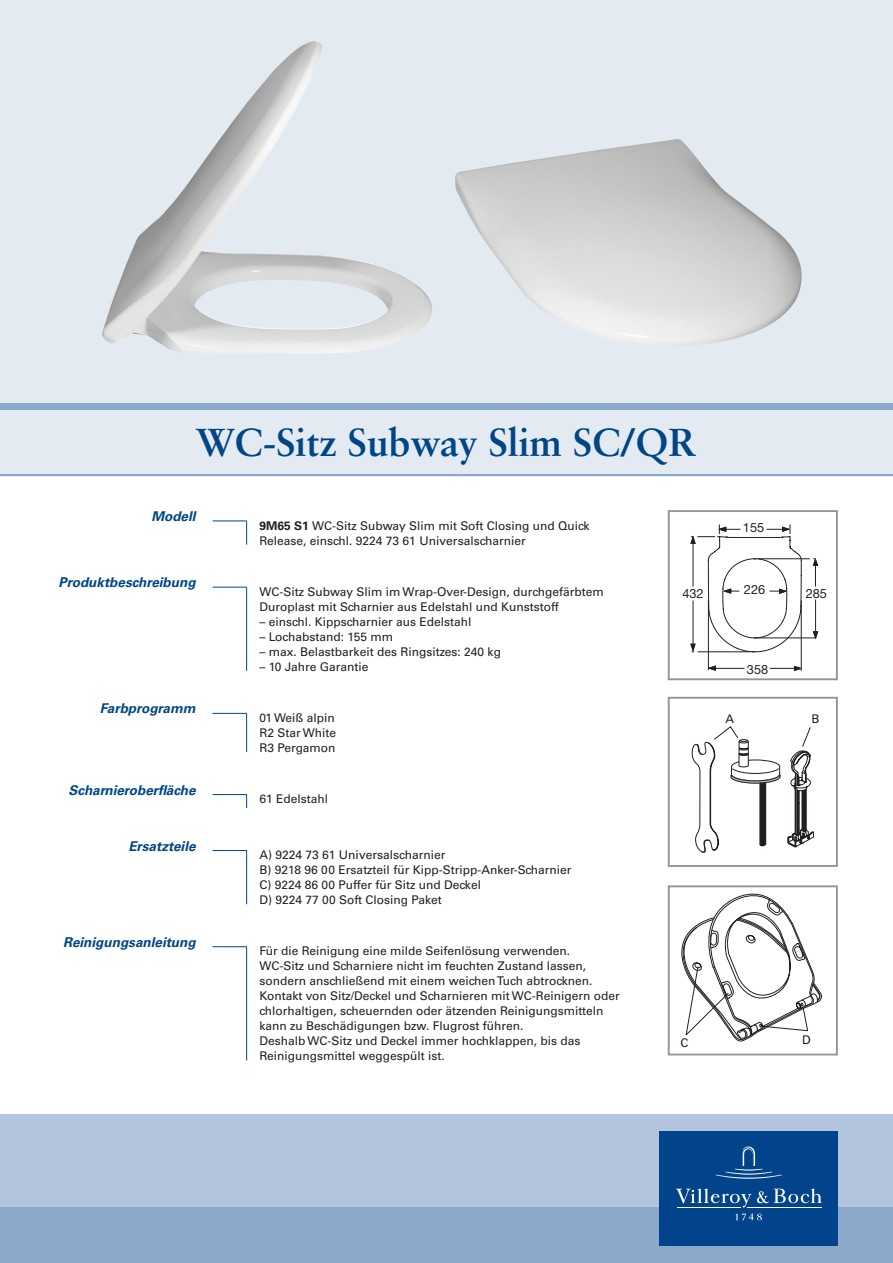
<style>
.page{position:relative;width:893px;height:1263px;background:#fff}
.page>*{position:absolute;margin:0;border:0;box-sizing:border-box;transform-origin:0 0}
.t1{font:700 39px "Sabon LT Std";color:#004684}
.t2{font:italic 700 13.5px "Univers LT Std";color:#004684}
.t3{font:12.75px "Helvetica Neue";color:#231f20}
.t4{font:12px/15px "Univers LT Std";color:#231f20}
.s1{font-weight:700}
</style>
<div class="page">
<div style="left:0;top:0;width:893px;height:476px;background:#e4eaf2"></div>
<div style="left:0;top:1114px;width:893px;height:149px;background:#b3c5dc"></div>
<div style="left:0;top:1208px;width:893px;height:55px;background:#8ca9c9"></div>
<div style="left:0;top:403px;width:893px;height:7px;background:#8ca9c9"></div>
<hr style="left:0;top:475px;width:893px;height:1px;background:#8ca9c9">
<div style="left:659px;top:1131px;width:179px;height:115px;background:#01448c"></div>
<svg style="left:716px;top:1146px;width:66px;height:33px"></svg>
<svg style="left:735px;top:1213px;width:27px;height:7px"></svg>
<hr style="left:677px;top:1207px;width:63px;height:1px;background:#fff">
<hr style="left:747px;top:1207px;width:75px;height:1px;background:#fff">
<svg style="left:676px;top:1188px;width:146px;height:19px"></svg>
<hr style="left:213px;top:520px;width:34px;height:1px;background:#004684">
<hr style="left:213px;top:587px;width:34px;height:1px;background:#004684">
<hr style="left:213px;top:713px;width:34px;height:1px;background:#004684">
<hr style="left:213px;top:794px;width:34px;height:1px;background:#004684">
<hr style="left:213px;top:850px;width:34px;height:1px;background:#004684">
<hr style="left:213px;top:946px;width:34px;height:1px;background:#004684">
<svg style="left:246px;top:521px;width:1px;height:24px"></svg>
<hr style="left:246px;top:587px;width:1px;height:84px;background:#004684">
<hr style="left:246px;top:714px;width:1px;height:38px;background:#004684">
<svg style="left:246px;top:795px;width:1px;height:13px"></svg>
<hr style="left:246px;top:851px;width:1px;height:53px;background:#004684">
<hr style="left:246px;top:947px;width:1px;height:113px;background:#004684">
<img style="left:455px;top:139px;width:347px;height:207px">
<img style="left:102px;top:41px;width:330px;height:313px">
<svg style="left:681px;top:893px;width:141px;height:149px"></svg>
<div style="left:668px;top:697px;width:170px;height:170px;border:2px solid #939598"></div>
<div style="left:668px;top:885px;width:170px;height:170px;border:2px solid #939598"></div>
<svg style="left:692px;top:726px;width:122px;height:127px"></svg>
<div style="left:668px;top:510px;width:170px;height:170px;border:2px solid #939598"></div>
<hr style="left:815px;top:599px;width:1px;height:36px;background:#231f20">
<svg style="left:813px;top:631px;width:5px;height:8px"></svg>
<hr style="left:770px;top:668px;width:30px;height:1px;background:#231f20">
<hr style="left:711px;top:668px;width:34px;height:1px;background:#231f20">
<svg style="left:794px;top:666px;width:7px;height:5px"></svg>
<svg style="left:708px;top:665px;width:8px;height:6px"></svg>
<svg style="left:813px;top:558px;width:5px;height:28px"></svg>
<hr style="left:758px;top:558px;width:52px;height:1px;background:#231f20">
<hr style="left:755px;top:638px;width:60px;height:1px;background:#231f20">
<svg style="left:690px;top:524px;width:112px;height:128px"></svg>
<hr style="left:708px;top:600px;width:1px;height:70px;background:#231f20">
<hr style="left:801px;top:600px;width:1px;height:71px;background:#231f20">
<h1 class="t1" style="left:196px;top:418px;width:502px">WC-Sitz Subway Slim SC/QR</h1>
<p class="t2" style="left:151px;top:508px;width:46px">Modell</p>
<p class="t4" style="left:259px;top:518px;width:331px"><span class="s1">9M65 S1</span> WC-Sitz Subway Slim mit Soft Closing und Quick<br>Release, einschl. 9224 73 61 Universalscharnier</p>
<p class="t3" style="left:743px;top:520px;width:23px">155</p>
<p class="t2" style="left:59px;top:574px;width:138px">Produktbeschreibung</p>
<p class="t2" style="left:100px;top:701px;width:97px">Farbprogramm</p>
<p class="t2" style="left:69px;top:782px;width:129px">Scharnieroberfläche</p>
<p class="t2" style="left:128px;top:838px;width:69px">Ersatzteile</p>
<p class="t2" style="left:63px;top:934px;width:134px">Reinigungsanleitung</p>
<p class="t4" style="left:259px;top:584px;width:346px">WC-Sitz Subway Slim im Wrap-Over-Design, durchgefärbtem<br>Duroplast mit Scharnier aus Edelstahl und Kunststoff</p>
<p class="t4" style="left:259px;top:614px;width:214px">– einschl. Kippscharnier aus Edelstahl</p>
<p class="t4" style="left:259px;top:629px;width:135px">– Lochabstand: 155 mm</p>
<p class="t4" style="left:259px;top:644px;width:243px">– max. Belastbarkeit des Ringsitzes: 240 kg</p>
<p class="t4" style="left:259px;top:659px;width:111px">– 10 Jahre Garantie</p>
<p class="t4" style="left:259px;top:710px;width:78px;text-align:justify">01 Weiß alpin R2 Star White R3 Pergamon</p>
<p class="t4" style="left:259px;top:791px;width:70px">61 Edelstahl</p>
<p class="t4" style="left:259px;top:847px;width:314px">A) 9224 73 61 Universalscharnier<br>B) 9218 96 00 Ersatzteil für Kipp-Stripp-Anker-Scharnier C) 9224 86 00 Puffer für Sitz und Deckel<br>D) 9224 77 00 Soft Closing Paket</p>
<p class="t4" style="left:259px;top:944px;width:362px">Für die Reinigung eine milde Seifenlösung verwenden.<br>WC-Sitz und Scharniere nicht im feuchten Zustand lassen, sondern anschließend mit einem weichen Tuch abtrocknen.<br>Kontakt von Sitz/Deckel und Scharnieren mit WC-Reinigern oder chlorhaltigen, scheuernden oder ätzenden Reinigungsmitteln kann zu Beschädigungen bzw. Flugrost führen.<br>Deshalb WC-Sitz und Deckel immer hochklappen, bis das Reinigungsmittel weggespült ist.</p>
<p class="t3" style="left:682px;top:586px;width:23px">432</p>
<p class="t3" style="left:744px;top:582px;width:23px">226</p>
<p class="t3" style="left:806px;top:586px;width:23px">285</p>
<p class="t3" style="left:747px;top:661px;width:23px">358</p>
<p class="t4" style="left:725px;top:711px;width:10px">A</p>
<p class="t4" style="left:811px;top:711px;width:9px">B</p>
<p class="t4" style="left:681px;top:1035px;width:9px">C</p>
<p class="t4" style="left:802px;top:1032px;width:10px">D</p>
</div>
